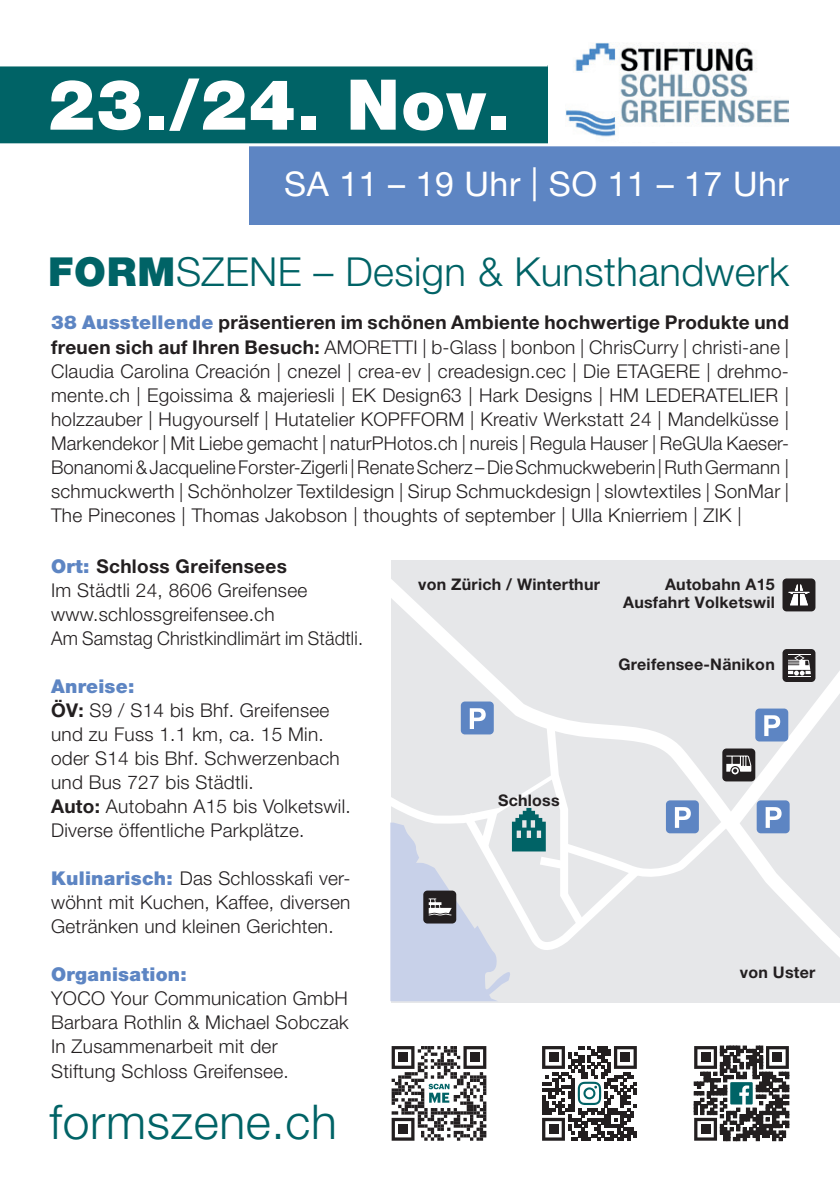
<style>
.page{position:relative;width:840px;height:1191px;background:#fff}
.page>*{position:absolute;margin:0;border:0;box-sizing:border-box;transform-origin:0 0}
.t1{font:900 70px "Helvetica Neue LT Pro";letter-spacing:.02em;color:#fff}
.t2{font:300 48px "Helvetica Neue LT Pro";letter-spacing:.015em;color:#006366}
.t3{font:300 40px "Helvetica Neue LT Pro";letter-spacing:.01em;color:#006366}
.t4{font:34px "Helvetica Neue LT Pro";letter-spacing:.015em;color:#fff}
.t5{font:300 19px/24px "Helvetica Neue LT Pro";letter-spacing:.015em;color:#231f20}
.t6{font:900 19px "Helvetica Neue LT Pro";letter-spacing:.015em;color:#5d85c3}
.t7{font:700 16px/18px "Helvetica Neue LT Pro";letter-spacing:.015em;color:#231f20;text-align:right}
.s1{font-weight:900}
.s2{font-weight:900;color:#5d85c3}
.s3{font-weight:700}
</style>
<div class="page">
<svg style="left:391px;top:1046px;width:95px;height:94px"></svg>
<svg style="left:693px;top:1046px;width:95px;height:94px"></svg>
<svg style="left:542px;top:1046px;width:94px;height:94px"></svg>
<div style="left:0;top:65px;width:547px;height:79px;background:#006366"></div>
<div style="left:250px;top:145px;width:589px;height:79px;background:#5d85c3"></div>
<div style="left:391px;top:561px;width:448px;height:77px;background:#e6e7e9"></div>
<div style="left:782px;top:578px;width:33px;height:33px;background:#231f20;border-radius:4px"></div>
<svg style="left:788px;top:584px;width:20px;height:21px"></svg>
<svg style="left:390px;top:638px;width:449px;height:363px;background:#dfe2e6"></svg>
<img style="left:565px;top:42px;width:223px;height:95px">
<hr style="left:0;top:143px;width:839px;height:3px;background:#fff">
<hr style="left:0;top:63px;width:547px;height:3px;background:#fff">
<h1 class="t1" style="left:48px;top:63px;width:463px">23./24. Nov.</h1>
<h3 class="t4" style="left:284px;top:163px;width:506px">SA 11 – 19 Uhr | SO 11 – 17 Uhr</h3>
<h3 class="t3" style="left:48px;top:248px;width:742px"><span class="s1">FORM</span>SZENE – Design &amp; Kunsthandwerk</h3>
<p class="t5" style="left:51px;top:310px;width:739px;text-align:justify"><span class="s2">38 Ausstellende</span> <span class="s3">präsentieren im schönen Ambiente hochwertige Produkte und freuen sich auf Ihren Besuch:</span> AMORETTI | b-Glass | bonbon | ChrisCurry | christi-ane | Claudia Carolina Creación | cnezel | crea-ev | creadesign.cec | Die ETAGERE | drehmo&shy;mente.ch | Egoissima &amp; majeriesli | EK Design63 | Hark Designs | HM LEDERATELIER | holzzauber | Hugyourself | Hutatelier KOPFFORM | Kreativ Werkstatt 24 | Mandelküsse | Markendekor | Mit Liebe gemacht | naturPHotos.ch | nureis | Regula Hauser | ReGUla Kaeser-Bonanomi &amp; Jacqueline Forster-Zigerli | Renate Scherz – Die Schmuckweberin | Ruth Germann | schmuckwerth | Schönholzer Textildesign | Sirup Schmuckdesign | slowtextiles | SonMar | The Pinecones | Thomas Jakobson | thoughts of september | Ulla Knierriem | ZIK |</p>
<p class="t5" style="left:51px;top:554px;width:313px"><span class="s2">Ort:</span> <span class="s3">Schloss Greifensees<br></span>Im Städtli 24, 8606 Greifensee www.schlossgreifensee.ch<br>Am Samstag Christkindlimärt im Städtli.</p>
<p class="t5" style="left:51px;top:674px;width:301px"><span class="s2">Anreise:<br></span><span class="s3">ÖV:</span> S9 / S14 bis Bhf. Greifensee und zu Fuss 1.1 km, ca. 15 Min. oder S14 bis Bhf. Schwerzenbach und Bus 727 bis Städtli.<br><span class="s3">Auto:</span> Autobahn A15 bis Volketswil.<br>Diverse öffentliche Parkplätze.</p>
<p class="t5" style="left:51px;top:866px;width:301px;text-align:justify"><span class="s2">Kulinarisch:</span> Das Schlosskafi ver&shy;wöhnt mit Kuchen, Kaffee, diversen Getränken und kleinen Gerichten.</p>
<p class="t6" style="left:51px;top:963px;width:137px">Organisation:</p>
<p class="t5" style="left:51px;top:986px;width:299px">YOCO Your Communication GmbH<br>Barbara Rothlin &amp; Michael Sobczak<br>In Zusammenarbeit mit der<br>Stiftung Schloss Greifensee.</p>
<h2 class="t2" style="left:50px;top:1092px;width:289px">formszene.ch</h2>
<p class="t7" style="left:418px;top:575px;width:183px">von Zürich / Winterthur</p>
<p class="t7" style="left:622px;top:575px;width:153px">Autobahn A15<br>Ausfahrt Volketswil</p>
<p class="t7" style="left:618px;top:655px;width:158px">Greifensee-Nänikon</p>
<p class="t7" style="left:497px;top:790px;width:63px">Schloss</p>
<p class="t7" style="left:739px;top:963px;width:77px">von Uster</p>
</div>
